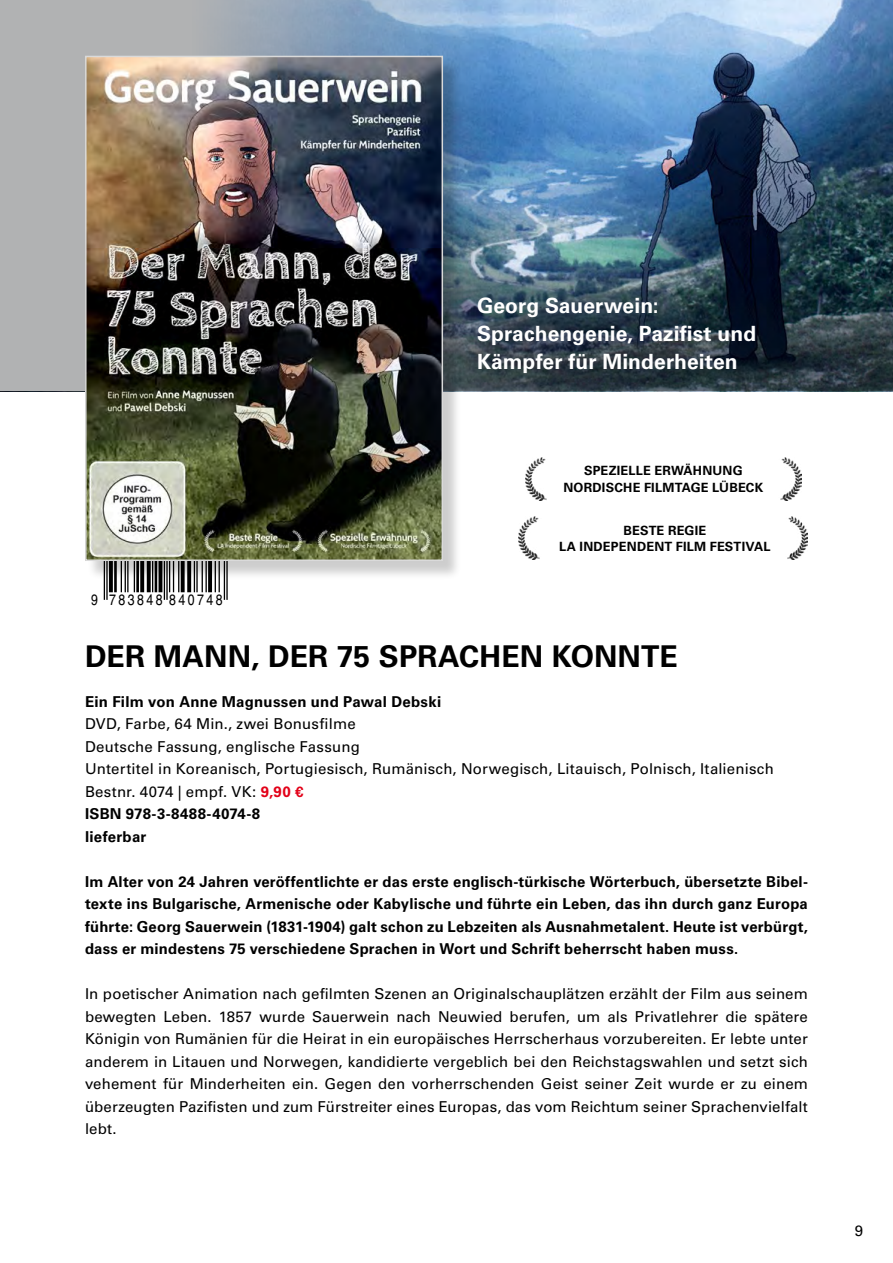
<style>
.page{position:relative;width:893px;height:1263px;background:#fff}
.page>*{position:absolute;margin:0;border:0;box-sizing:border-box;transform-origin:0 0}
.t1{font:700 30px "Univers LT";letter-spacing:.005em;color:#000}
.t2{font:700 21px/28px "Univers LT";letter-spacing:.005em;color:#fff}
.t3{font:15.15px "Helvetica";letter-spacing:.195em;color:#000;scale:.82 1}
.t4{font:15px/22.5px "Univers LT";letter-spacing:.01em;color:#000}
.t5{font:700 15px/22.5px "Univers LT";letter-spacing:.015em;color:#000;text-align:justify}
.t6{font:700 12.75px/16.5px "Univers LT";letter-spacing:.015em;color:#000;text-align:center}
.s1{font-weight:700;color:#e30018}
.s2{font-weight:700}
</style>
<div class="page">
<img style="left:0;top:0;width:893px;height:391px">
<hr style="left:104px;top:560px;width:1px;height:40px;background:#000">
<hr style="left:106px;top:560px;width:2px;height:40px;background:#000">
<svg style="left:109px;top:580px;width:4px;height:12px"></svg>
<hr style="left:114px;top:560px;width:3px;height:32px;background:#000">
<hr style="left:121px;top:560px;width:1px;height:32px;background:#000">
<hr style="left:125px;top:560px;width:1px;height:32px;background:#000">
<hr style="left:127px;top:560px;width:2px;height:32px;background:#000">
<hr style="left:134px;top:560px;width:1px;height:32px;background:#000">
<hr style="left:136px;top:560px;width:3px;height:32px;background:#000">
<svg style="left:140px;top:580px;width:4px;height:12px"></svg>
<svg style="left:147px;top:580px;width:4px;height:12px"></svg>
<hr style="left:152px;top:560px;width:1px;height:32px;background:#000">
<hr style="left:154px;top:560px;width:3px;height:32px;background:#000">
<div style="left:158px;top:560px;width:5px;height:32px;background:#000"></div>
<hr style="left:164px;top:560px;width:1px;height:40px;background:#000">
<hr style="left:166px;top:560px;width:2px;height:40px;background:#000">
<hr style="left:169px;top:560px;width:1px;height:32px;background:#000">
<hr style="left:173px;top:560px;width:1px;height:32px;background:#000">
<hr style="left:178px;top:560px;width:1px;height:32px;background:#000">
<svg style="left:181px;top:580px;width:4px;height:12px"></svg>
<svg style="left:187px;top:580px;width:4px;height:12px"></svg>
<hr style="left:194px;top:560px;width:1px;height:32px;background:#000">
<hr style="left:196px;top:560px;width:2px;height:32px;background:#000">
<hr style="left:202px;top:560px;width:1px;height:32px;background:#000">
<hr style="left:205px;top:560px;width:2px;height:32px;background:#000">
<svg style="left:208px;top:580px;width:4px;height:12px"></svg>
<hr style="left:215px;top:560px;width:1px;height:32px;background:#000">
<hr style="left:218px;top:560px;width:2px;height:32px;background:#000">
<hr style="left:224px;top:560px;width:1px;height:40px;background:#000">
<hr style="left:226px;top:560px;width:2px;height:40px;background:#000">
<div style="left:87px;top:58px;width:375px;height:522px;background:#000;opacity:.2"></div>
<img style="left:88px;top:59px;width:352px;height:499px">
<div style="left:85px;top:56px;width:358px;height:505px;border:2px solid #dadada"></div>
<img style="left:787px;top:517px;width:21px;height:42px">
<img style="left:519px;top:517px;width:21px;height:42px">
<img style="left:780px;top:458px;width:21px;height:42px">
<img style="left:525px;top:458px;width:22px;height:42px">
<h2 class="t2" style="left:477px;top:292px;width:281px">Georg Sauerwein:<br>Sprachengenie, Pazifist und<br>Kämpfer für Minderheiten</h2>
<p class="t6" style="left:563px;top:463px;width:201px">SPEZIELLE ERWÄHNUNG<br>NORDISCHE FILMTAGE LÜBECK</p>
<p class="t3" style="left:91px;top:588px;width:162px">9 783848 840748</p>
<p class="t6" style="left:559px;top:522px;width:213px">BESTE REGIE<br>LA INDEPENDENT FILM FESTIVAL</p>
<h1 class="t1" style="left:85px;top:639px;width:594px">DER MANN, DER 75 SPRACHEN KONNTE</h1>
<p class="t5" style="left:85px;top:690px;width:358px">Ein Film von Anne Magnussen und Pawal Debski</p>
<p class="t4" style="left:85px;top:713px;width:690px">DVD, Farbe, 64 Min., zwei Bonusfilme<br>Deutsche Fassung, englische Fassung<br>Untertitel in Koreanisch, Portugiesisch, Rumänisch, Norwegisch, Litauisch, Polnisch, Italienisch Bestnr. 4074 | empf. VK: <span class="s1">9,90 €<br></span><span class="s2">ISBN 978-3-8488-4074-8<br>lieferbar</span></p>
<p class="t5" style="left:85px;top:870px;width:724px">Im Alter von 24 Jahren veröffentlichte er das erste englisch-türkische Wörterbuch, übersetzte Bibel&shy;texte ins Bulgarische, Armenische oder Kabylische und führte ein Leben, das ihn durch ganz Europa führte: Georg Sauerwein (1831-1904) galt schon zu Lebzeiten als Ausnahmetalent. Heute ist verbürgt, dass er mindestens 75 verschiedene Sprachen in Wort und Schrift beherrscht haben muss.</p>
<p class="t4" style="left:85px;top:983px;width:724px;text-align:justify">In poetischer Animation nach gefilmten Szenen an Originalschauplätzen erzählt der Film aus seinem bewegten Leben. 1857 wurde Sauerwein nach Neuwied berufen, um als Privatlehrer die spätere Königin von Rumänien für die Heirat in ein europäisches Herrscherhaus vorzubereiten. Er lebte unter anderem in Litauen und Norwegen, kandidierte vergeblich bei den Reichstagswahlen und setzt sich vehement für Minderheiten ein. Gegen den vorherrschenden Geist seiner Zeit wurde er zu einem überzeugten Pazifisten und zum Fürstreiter eines Europas, das vom Reichtum seiner Sprachenvielfalt lebt.</p>
<p class="t4" style="left:855px;top:1219px;width:10px">9</p>
</div>
